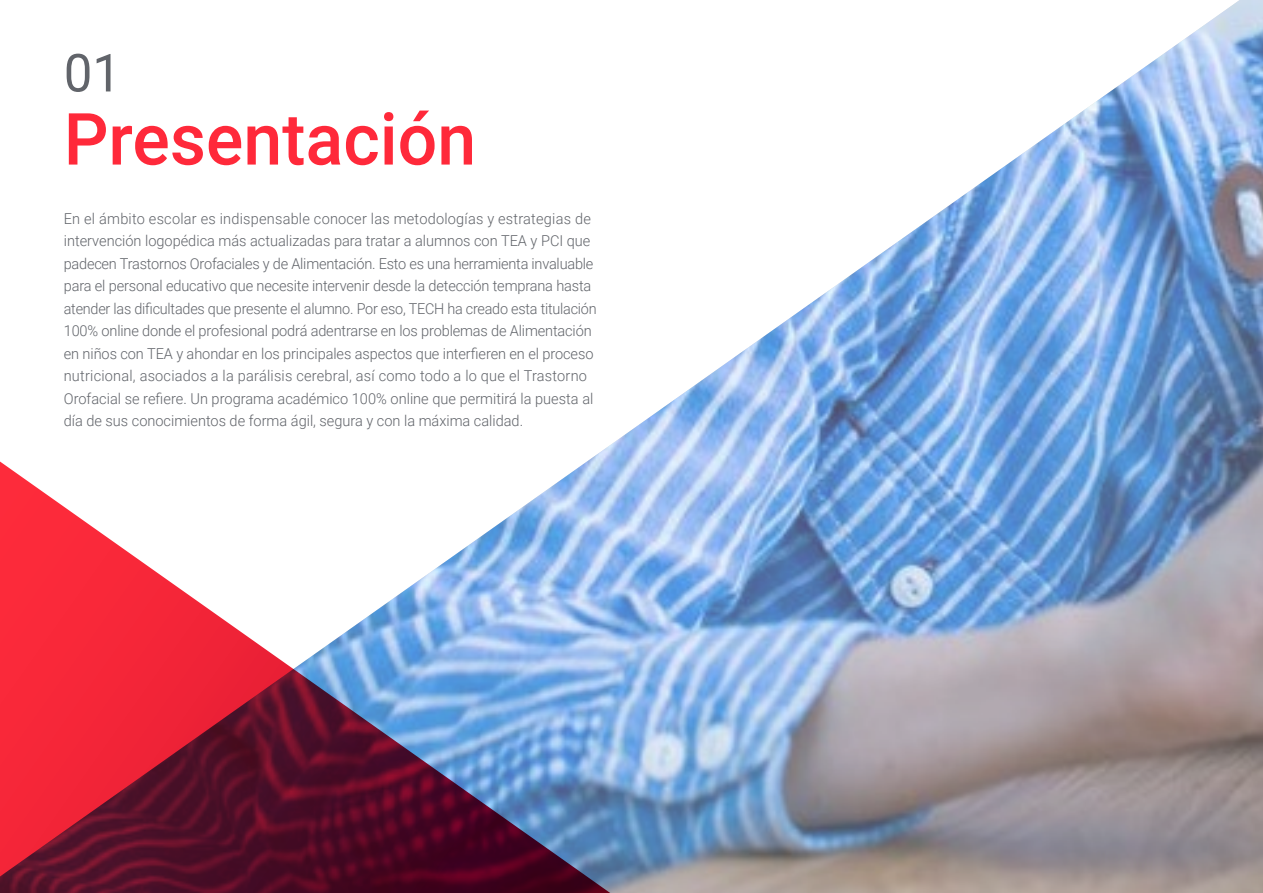
<style>
.page{position:relative;width:1263px;height:893px;background:#fff}
.page>*{position:absolute;margin:0;border:0;box-sizing:border-box;transform-origin:0 0}
.t1{font:500 72px "Roboto";color:#ff293a}
.t2{font:52.5px "Roboto";color:#61646a}
.t3{font:300 15px/22.5px "Roboto";letter-spacing:-.005em;color:#61646a}
</style>
<div class="page">
<img style="left:609px;top:0;width:654px;height:893px">
<svg style="left:0;top:446px;width:640px;height:447px"></svg>
<h2 class="t2" style="left:64px;top:36px;width:59px">01</h2>
<h1 class="t1" style="left:64px;top:89px;width:414px">Presentación</h1>
<p class="t3" style="left:64px;top:207px;width:534px">En el ámbito escolar es indispensable conocer las metodologías y estrategias de intervención logopédica más actualizadas para tratar a alumnos con TEA y PCI que padecen Trastornos Orofaciales y de Alimentación. Esto es una herramienta invaluable para el personal educativo que necesite intervenir desde la detección temprana hasta atender las dificultades que presente el alumno. Por eso, TECH ha creado esta titulación 100% online donde el profesional podrá adentrarse en los problemas de Alimentación en niños con TEA y ahondar en los principales aspectos que interfieren en el proceso nutricional, asociados a la parálisis cerebral, así como todo a lo que el Trastorno Orofacial se refiere. Un programa académico 100% online que permitirá la puesta al día de sus conocimientos de forma ágil, segura y con la máxima calidad.</p>
</div>
